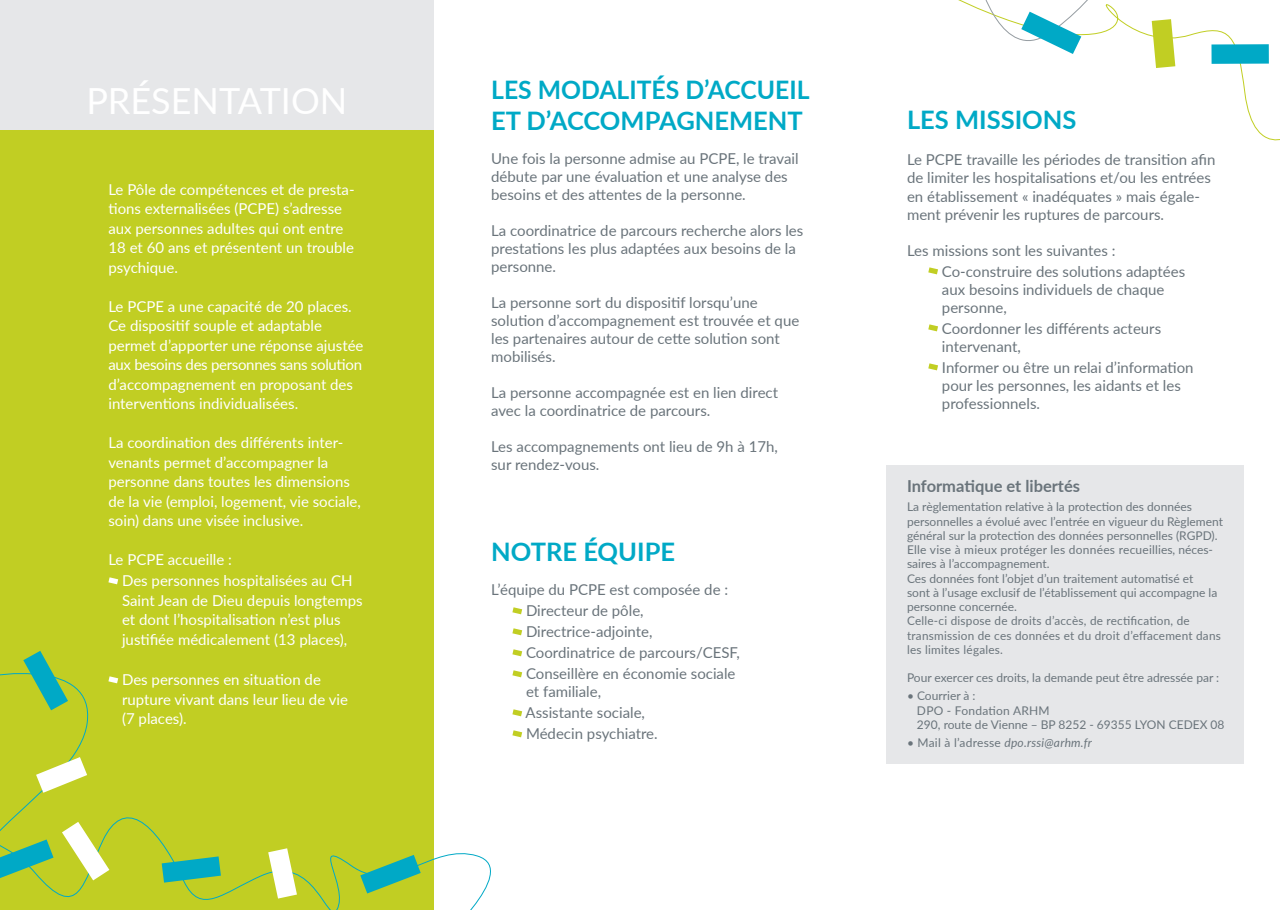
<style>
.page{position:relative;width:1280px;height:910px;background:#fff}
.page>*{position:absolute;margin:0;border:0;box-sizing:border-box;transform-origin:0 0}
.t1{font:36px "Lato";color:#fff}
.t2{font:700 25.5px/30.6px "Lato";color:#00a9c6}
.t3{font:700 16.5px "Lato";color:#6a747b}
.t4{font:15px/18px "Lato";color:#6a747b}
.t5{font:15px/19.5px "Lato";color:#fff}
.t6{font:12px/14.2px "Lato";color:#6a747b}
.t7{font:italic 12px "Lato";letter-spacing:.02em;color:#6a747b}
.s1{font-style:normal}
</style>
<div class="page">
<div style="left:0;top:130px;width:434px;height:780px;background:#c1ce23"></div>
<svg style="left:108px;top:577px;width:10px;height:7px"></svg>
<div style="left:0;top:0;width:434px;height:130px;background:#e6e7e9"></div>
<svg style="left:512px;top:607px;width:10px;height:7px"></svg>
<svg style="left:512px;top:628px;width:10px;height:7px"></svg>
<svg style="left:512px;top:649px;width:10px;height:7px"></svg>
<div style="left:887px;top:465px;width:357px;height:298px;background:#e6e7e9"></div>
<svg style="left:958px;top:0;width:322px;height:141px"></svg>
<div style="left:1211px;top:44px;width:58px;height:20px;background:#00a9c6"></div>
<svg style="left:979px;top:0;width:196px;height:68px"></svg>
<svg style="left:0;top:670px;width:523px;height:240px"></svg>
<svg style="left:268px;top:848px;width:29px;height:51px"></svg>
<svg style="left:162px;top:856px;width:59px;height:27px"></svg>
<svg style="left:62px;top:822px;width:47px;height:58px"></svg>
<svg style="left:360px;top:855px;width:61px;height:38px"></svg>
<svg style="left:23px;top:651px;width:45px;height:59px"></svg>
<svg style="left:36px;top:757px;width:51px;height:36px"></svg>
<svg style="left:0;top:839px;width:54px;height:39px"></svg>
<svg style="left:928px;top:267px;width:10px;height:7px"></svg>
<svg style="left:928px;top:324px;width:10px;height:7px"></svg>
<svg style="left:928px;top:363px;width:10px;height:7px"></svg>
<h1 class="t1" style="left:86px;top:75px;width:262px">PRÉSENTATION</h1>
<h2 class="t2" style="left:491px;top:73px;width:320px">LES MODALITÉS D’ACCUEIL<br>ET D’ACCOMPAGNEMENT</h2>
<p class="t4" style="left:491px;top:149px;width:309px">Une fois la personne admise au PCPE, le travail débute par une évaluation et une analyse des besoins et des attentes de la personne.</p>
<p class="t4" style="left:491px;top:221px;width:314px">La coordinatrice de parcours recherche alors les prestations les plus adaptées aux besoins de la personne.</p>
<p class="t4" style="left:491px;top:293px;width:310px">La personne sort du dispositif lorsqu’une solution d’accompagnement est trouvée et que les partenaires autour de cette solution sont mobilisés.</p>
<p class="t4" style="left:491px;top:383px;width:288px">La personne accompagnée est en lien direct avec la coordinatrice de parcours.</p>
<p class="t4" style="left:491px;top:437px;width:288px">Les accompagnements ont lieu de 9h à 17h, sur rendez-vous.</p>
<p class="t5" style="left:108px;top:179px;width:248px">Le Pôle de compétences et de presta&shy;tions externalisées (PCPE) s’adresse aux personnes adultes qui ont entre<br>18 et 60 ans et présentent un trouble psychique.</p>
<p class="t5" style="left:108px;top:296px;width:257px">Le PCPE a une capacité de 20 places.<br>Ce dispositif souple et adaptable permet d’apporter une réponse ajustée aux besoins des personnes sans solution d’accompagnement en proposant des interventions individualisées.</p>
<p class="t5" style="left:108px;top:433px;width:254px">La coordination des différents inter&shy;venants permet d’accompagner la personne dans toutes les dimensions de la vie (emploi, logement, vie sociale, soin) dans une visée inclusive.</p>
<p class="t5" style="left:122px;top:549px;width:232px;line-height:21px;text-indent:-14px">Le PCPE accueille :<br>Des personnes hospitalisées au CH</p>
<p class="t5" style="left:122px;top:590px;width:242px">Saint Jean de Dieu depuis longtemps et dont l’hospitalisation n’est plus justifiée médicalement (13 places),</p>
<p class="t5" style="left:122px;top:670px;width:227px">Des personnes en situation de rupture vivant dans leur lieu de vie (7 places).</p>
<h2 class="t2" style="left:491px;top:535px;width:185px">NOTRE ÉQUIPE</h2>
<p class="t4" style="left:526px;top:579px;width:215px;line-height:21px;text-indent:-35px">L’équipe du PCPE est composée de :<br>Directeur de pôle,<br>Directrice-adjointe,<br>Coordinatrice de parcours/CESF,<br>Conseillère en économie sociale</p>
<p class="t4" style="left:525px;top:681px;width:134px;line-height:21px">et familiale,<br>Assistante sociale,<br>Médecin psychiatre.</p>
<h2 class="t2" style="left:907px;top:104px;width:171px">LES MISSIONS</h2>
<p class="t4" style="left:907px;top:150px;width:310px">Le PCPE travaille les périodes de transition afin de limiter les hospitalisations et/ou les entrées en établissement « inadéquates » mais égale&shy;ment prévenir les ruptures de parcours.</p>
<p class="t4" style="left:942px;top:239px;width:245px;line-height:21px;text-indent:-35px">Les missions sont les suivantes :<br>Co-construire des solutions adaptées</p>
<p class="t4" style="left:942px;top:279px;width:224px">aux besoins individuels de chaque personne,</p>
<p class="t4" style="left:942px;top:318px;width:221px">Coordonner les différents acteurs intervenant,</p>
<p class="t4" style="left:942px;top:357px;width:253px">Informer ou être un relai d’information pour les personnes, les aidants et les professionnels.</p>
<p class="t3" style="left:907px;top:473px;width:175px">Informatique et libertés</p>
<p class="t6" style="left:907px;top:499px;width:318px">La règlementation relative à la protection des données personnelles a évolué avec l’entrée en vigueur du Règlement général sur la protection des données personnelles (RGPD).<br>Elle vise à mieux protéger les données recueillies, néces&shy;saires à l’accompagnement.<br>Ces données font l’objet d’un traitement automatisé et<br>sont à l’usage exclusif de l’établissement qui accompagne la personne concernée.<br>Celle-ci dispose de droits d’accès, de rectification, de transmission de ces données et du droit d’effacement dans les limites légales.</p>
<p class="t6" style="left:907px;top:670px;width:314px">Pour exercer ces droits, la demande peut être adressée par :</p>
<p class="t6" style="left:917px;top:688px;width:309px;text-indent:-10px">• Courrier à :<br>DPO - Fondation ARHM<br>290, route de Vienne – BP 8252 - 69355 LYON CEDEX 08</p>
<p class="t7" style="left:907px;top:734px;width:187px"><span class="s1">• Mail à l’adresse</span> dpo.rssi@arhm.fr</p>
</div>
